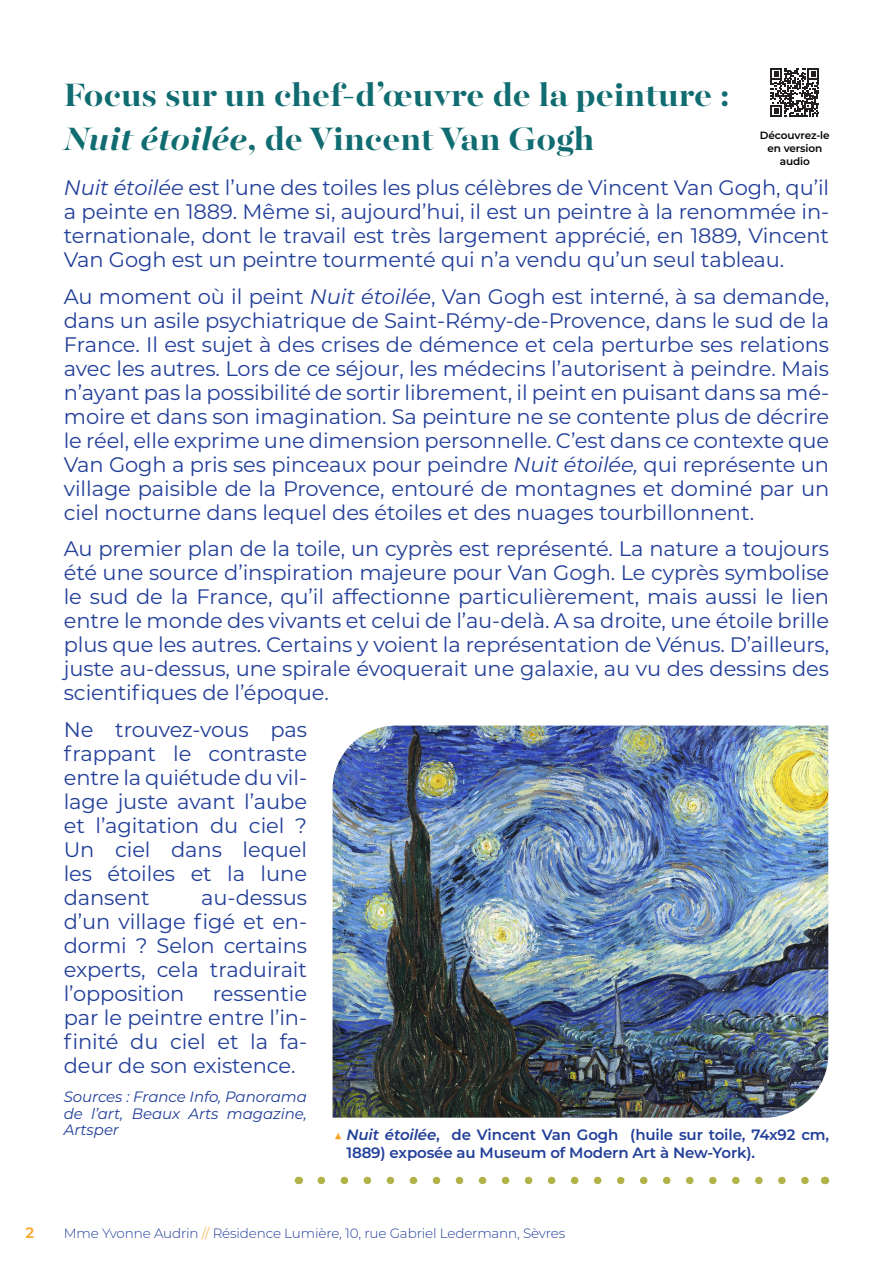
<style>
.page{position:relative;width:893px;height:1263px;background:#fff}
.page>*{position:absolute;margin:0;border:0;box-sizing:border-box;transform-origin:0 0}
.t1{font:700 36px/43.2px "Majesti Banner";color:#106c70}
.t2{font:21px/24px "Montserrat";letter-spacing:-.005em;color:#223f99;text-align:justify}
.t3{font:600 15px/18px "Montserrat";letter-spacing:-.01em;color:#223f99}
.t4{font:italic 15px/16.5px "Montserrat";letter-spacing:-.005em;color:#223f99;text-align:justify}
.t5{font:600 15px "Montserrat";color:#f9a628}
.t6{font:300 13.5px "Montserrat";letter-spacing:-.01em;color:#223f99}
.t7{font:600 10.5px/12.6px "Montserrat";letter-spacing:-.01em;color:#000;text-align:center}
.s1{font-style:italic}
.s2{color:#f9a628}
</style>
<div class="page">
<img style="left:333px;top:725px;width:495px;height:393px">
<svg style="left:771px;top:69px;width:48px;height:47px"></svg>
<svg style="left:321px;top:1177px;width:488px;height:7px"></svg>
<p class="t1" style="left:64px;top:76px;width:667px">Focus sur un chef-d’œuvre de la peinture :<br><span class="s1">Nuit étoilée</span>, de Vincent Van Gogh</p>
<p class="t2" style="left:64px;top:175px;width:767px"><span class="s1">Nuit étoilée</span> est l’une des toiles les plus célèbres de Vincent Van Gogh, qu’il a peinte en 1889. Même si, aujourd’hui, il est un peintre à la renommée in&shy;ternationale, dont le travail est très largement apprécié, en 1889, Vincent Van Gogh est un peintre tourmenté qui n’a vendu qu’un seul tableau.</p>
<p class="t2" style="left:64px;top:283px;width:767px">Au moment où il peint <span class="s1">Nuit étoilée</span>, Van Gogh est interné, à sa demande, dans un asile psychiatrique de Saint-Rémy-de-Provence, dans le sud de la France. Il est sujet à des crises de démence et cela perturbe ses relations avec les autres. Lors de ce séjour, les médecins l’autorisent à peindre. Mais n’ayant pas la possibilité de sortir librement, il peint en puisant dans sa mé&shy;moire et dans son imagination. Sa peinture ne se contente plus de décrire le réel, elle exprime une dimension personnelle. C’est dans ce contexte que Van Gogh a pris ses pinceaux pour peindre <span class="s1">Nuit étoilée,</span> qui représente un village paisible de la Provence, entouré de montagnes et dominé par un ciel nocturne dans lequel des étoiles et des nuages tourbillonnent.</p>
<p class="t2" style="left:64px;top:536px;width:767px">Au premier plan de la toile, un cyprès est représenté. La nature a toujours été une source d’inspiration majeure pour Van Gogh. Le cyprès symbolise le sud de la France, qu’il affectionne particulièrement, mais aussi le lien entre le monde des vivants et celui de l’au-delà. A sa droite, une étoile brille plus que les autres. Certains y voient la représentation de Vénus. D’ailleurs, juste au-dessus, une spirale évoquerait une galaxie, au vu des dessins des scientifiques de l’époque.</p>
<p class="t2" style="left:64px;top:717px;width:245px">Ne trouvez-vous pas frappant le contraste entre la quiétude du vil&shy;lage juste avant l’aube et l’agitation du ciel ?<br>Un ciel dans lequel les étoiles et la lune dansent</p>
<p class="t7" style="left:760px;top:129px;width:71px">Découvrez-le en version audio</p>
<p class="t2" style="left:64px;top:885px;width:245px;text-indent:137px">au-dessus d’un village figé et en&shy;dormi ? Selon certains experts, cela traduirait l’opposition</p>
<p class="t2" style="left:64px;top:981px;width:245px;text-indent:149px">ressentie par le peintre entre l’in&shy;finité du ciel et la fa&shy;deur de son existence.</p>
<p class="t4" style="left:64px;top:1088px;width:245px">Sources : France Info, Panorama de l’art, Beaux Arts magazine, Artsper</p>
<p class="t3" style="left:346px;top:1125px;width:484px;text-indent:-13px"><span class="s2">▲</span> <span class="s1">Nuit étoilée</span>, de Vincent Van Gogh (huile sur toile, 74x92 cm,<br>1889) exposée au Museum of Modern Art à New-York).</p>
<p class="t5" style="left:25px;top:1222px;width:10px">2</p>
<p class="t6" style="left:64px;top:1224px;width:503px">Mme Yvonne Audrin <span class="s2">//</span> Résidence Lumière, 10, rue Gabriel Ledermann, Sèvres</p>
</div>
